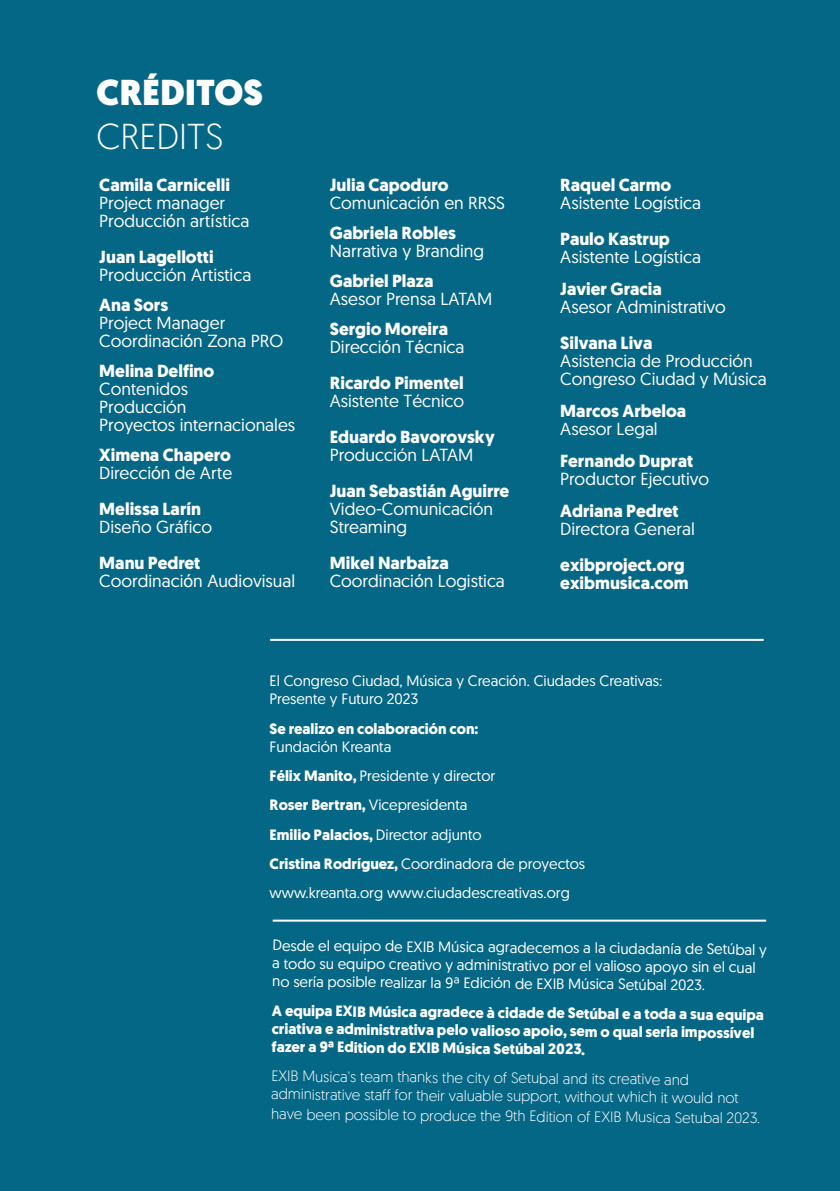
<style>
.page{position:relative;width:840px;height:1191px;background:#fff}
.page>*{position:absolute;margin:0;border:0;box-sizing:border-box;transform-origin:0 0}
.t1{font:900 36px "Geomanist";color:#fff}
.t2{font:300 36px "Geomanist";color:#fff}
.t3{font:17.6px/18px "Geomanist";color:#fff}
.t4{font:700 17.6px/18px "Geomanist";color:#fff}
.t5{font:15px/29.4px "Geomanist";letter-spacing:-.01em;color:#fff}
.t6{font:700 15px/17.6px "Geomanist";letter-spacing:-.01em;color:#fff}
.t7{font:300 15px/18px "Geomanist";letter-spacing:-.01em;color:#fff}
.s1{font-family:"Arial Unicode MS"}
.s2{font-weight:700}
</style>
<div class="page">
<div style="left:0;top:0;width:839px;height:1191px;background:#046786"></div>
<hr style="left:270px;top:639px;width:493px;height:2px;background:#fff">
<hr style="left:272px;top:919px;width:493px;height:2px;background:#fff">
<h1 class="t1" style="left:96px;top:68px;width:168px">CRÉDITOS</h1>
<h1 class="t2" style="left:96px;top:113px;width:128px">CREDITS</h1>
<p class="t4" style="left:99px;top:176px;width:132px">Camila Carnicelli</p>
<p class="t3" style="left:99px;top:193px;width:151px">Project manager<br>Producci<span class="s1">ó</span>n art<span class="s1">í</span>stica</p>
<p class="t4" style="left:99px;top:248px;width:116px">Juan Lagellotti</p>
<p class="t3" style="left:99px;top:265px;width:153px">Producción Artistica</p>
<p class="t4" style="left:99px;top:296px;width:70px">Ana Sors</p>
<p class="t3" style="left:99px;top:313px;width:185px">Project Manager<br>Coordinaci<span class="s1">ó</span>n Zona PRO</p>
<p class="t4" style="left:99px;top:362px;width:116px">Melina Delfino</p>
<p class="t3" style="left:99px;top:379px;width:197px">Contenidos<br>Producción<br>Proyectos internacionales</p>
<p class="t3" style="left:99px;top:445px;width:134px"><span class="s2">Ximena Chapero<br></span>Direcci<span class="s1">ó</span>n de Arte</p>
<p class="t4" style="left:99px;top:500px;width:103px">Melissa Larín</p>
<p class="t3" style="left:99px;top:517px;width:114px">Diseño Gráfico</p>
<p class="t3" style="left:99px;top:553px;width:197px"><span class="s2">Manu Pedret<br></span>Coordinaci<span class="s1">ó</span>n Audiovisual</p>
<p class="t3" style="left:329px;top:175px;width:177px"><span class="s2">Julia Capoduro<br></span>Comunicaci<span class="s1">ó</span>n en RRSS</p>
<p class="t4" style="left:329px;top:224px;width:128px">Gabriela Robles</p>
<p class="t3" style="left:329px;top:241px;width:156px">Narrativa y Branding</p>
<p class="t4" style="left:329px;top:272px;width:105px">Gabriel Plaza</p>
<p class="t3" style="left:329px;top:289px;width:164px">Asesor Prensa LATAM</p>
<p class="t3" style="left:329px;top:319px;width:136px"><span class="s2">Sergio Moreira<br></span>Direcci<span class="s1">ó</span>n T<span class="s1">é</span>cnica</p>
<p class="t4" style="left:329px;top:374px;width:135px">Ricardo Pimentel</p>
<p class="t3" style="left:329px;top:391px;width:136px">Asistente Técnico</p>
<p class="t4" style="left:329px;top:428px;width:166px">Eduardo Bavorovsky</p>
<p class="t3" style="left:329px;top:445px;width:145px">Producción LATAM</p>
<p class="t4" style="left:329px;top:482px;width:181px">Juan Sebastián Aguirre</p>
<p class="t3" style="left:329px;top:499px;width:164px">Video-Comunicación<br>Streaming</p>
<p class="t3" style="left:329px;top:553px;width:176px"><span class="s2">Mikel Narbaiza<br></span>Coordinaci<span class="s1">ó</span>n Logistica</p>
<p class="t4" style="left:560px;top:176px;width:112px">Raquel Carmo</p>
<p class="t3" style="left:560px;top:193px;width:142px">Asistente Logística</p>
<p class="t4" style="left:560px;top:230px;width:111px">Paulo Kastrup</p>
<p class="t3" style="left:560px;top:247px;width:142px">Asistente Logística</p>
<p class="t4" style="left:560px;top:280px;width:103px">Javier Gracia</p>
<p class="t3" style="left:560px;top:297px;width:167px">Asesor Administrativo</p>
<p class="t4" style="left:560px;top:334px;width:93px">Silvana Liva</p>
<p class="t3" style="left:560px;top:351px;width:208px">Asistencia de Producción<br>Congreso Ciudad y Música</p>
<p class="t4" style="left:560px;top:402px;width:127px">Marcos Arbeloa</p>
<p class="t3" style="left:560px;top:419px;width:99px">Asesor Legal</p>
<p class="t4" style="left:560px;top:452px;width:134px">Fernando Duprat</p>
<p class="t3" style="left:560px;top:469px;width:150px">Productor Ejecutivo</p>
<p class="t4" style="left:560px;top:502px;width:120px">Adriana Pedret</p>
<p class="t3" style="left:560px;top:519px;width:136px">Directora General</p>
<p class="t4" style="left:560px;top:556px;width:130px">exibproject.org exibmusica.com</p>
<p class="t5" style="left:269px;top:671px;width:394px;line-height:18px">El Congreso Ciudad, Música y Creación. Ciudades Creativas:<br>Presente y Futuro 2023</p>
<p class="t6" style="left:269px;top:719px;width:210px">Se realizo en colaboración con:</p>
<p class="t5" style="left:269px;top:731px;width:317px">Fundación Kreanta<br><span class="s2">Félix Manito,</span> Presidente y director<br><span class="s2">Roser Bertran,</span> Vicepresidenta<br><span class="s2">Emilio Palacios,</span> Director adjunto<br><span class="s2">Cristina Rodríguez,</span> Coordinadora de proyectos www.kreanta.org www.ciudadescreativas.org</p>
<p class="t5" style="left:272px;top:938px;width:496px;line-height:17.8px">Desde el equipo de EXIB Música agradecemos a la ciudadanía de Setúbal y a todo su equipo creativo y administrativo por el valioso apoyo sin el cual no sería posible realizar la 9ª Edición de EXIB Música Setúbal 2023.</p>
<p class="t6" style="left:271px;top:1003px;width:493px">A equipa EXIB Música agradece à cidade de Setúbal e a toda a sua equipa criativa e administrativa pelo valioso apoio, sem o qual seria impossível fazer a 9ª Edition do EXIB Música Setúbal 2023.</p>
<p class="t7" style="left:271px;top:1068px;width:469px">EXIB Musica's team thanks the city of Setubal and its creative and administrative staff for their valuable support, without which it would not</p>
<p class="t7" style="left:271px;top:1106px;width:490px">have been possible to produce the 9th Edition of EXIB Musica Setubal 2023.</p>
</div>
